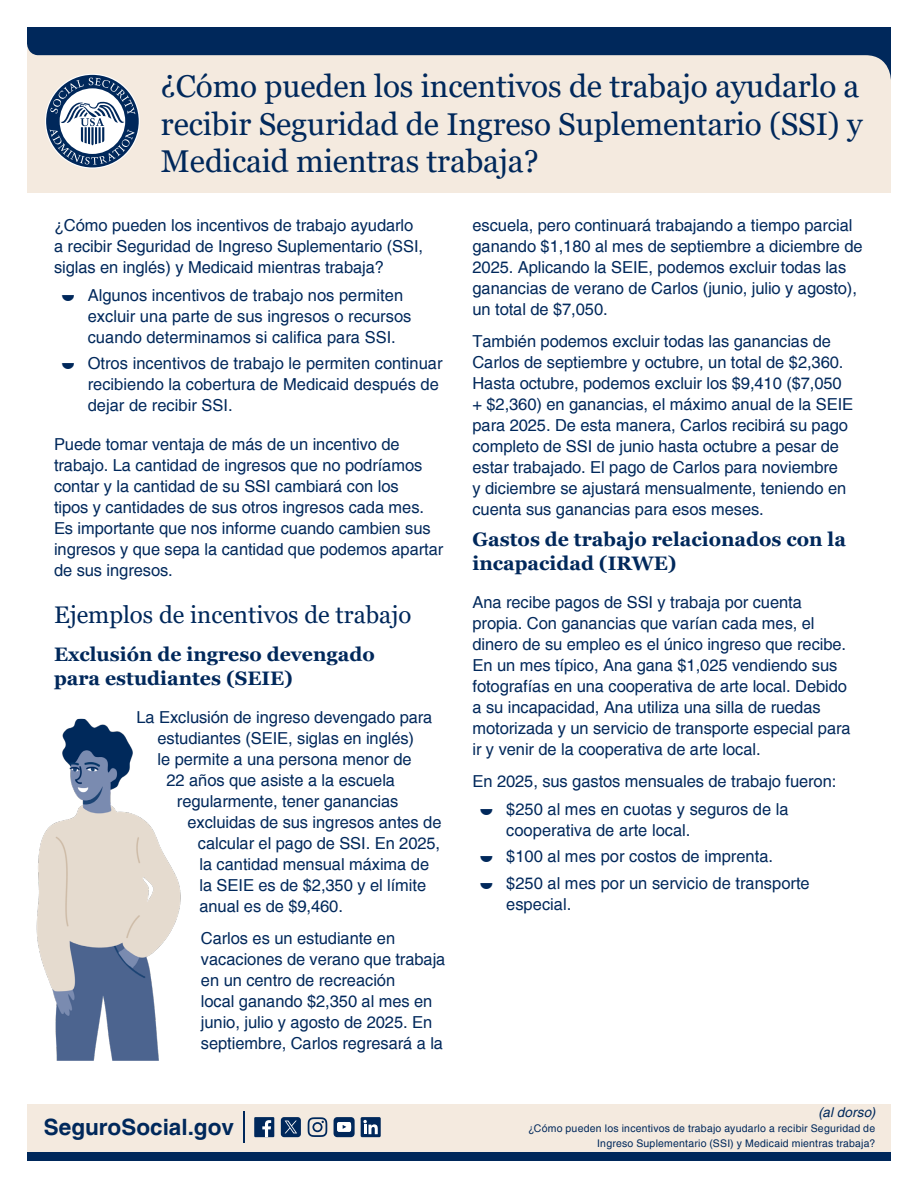
<style>
.page{position:relative;width:918px;height:1188px;background:#fff}
.page>*{position:absolute;margin:0;border:0;box-sizing:border-box;transform-origin:0 0}
.t1{font:31.5px/37.5px "Georgia";letter-spacing:-.005em;color:#00285b;text-align:justify}
.t2{font:24px "Georgia";color:#00285b}
.t3{font:700 22.5px "Helvetica";color:#00285b}
.t4{font:700 19.5px/24px "Georgia";color:#00285b}
.t5{font:16.5px/21px "Helvetica";letter-spacing:-.005em;color:#00285b}
.t6{font:italic 13.5px "Helvetica";letter-spacing:.005em;color:#00285b}
.t7{font:10.5px/15px "Helvetica";letter-spacing:.02em;color:#00285b;text-align:right}
</style>
<div class="page">
<div style="left:27px;top:1104px;width:864px;height:49px;background:#f4eadf"></div>
<div style="left:27px;top:1153px;width:864px;height:8px;background:#00285b"></div>
<hr style="left:243px;top:1111px;width:1px;height:32px;background:#00285b">
<div style="left:254px;top:1117px;width:20px;height:20px;background:#00285b"></div>
<svg style="left:262px;top:1120px;width:9px;height:17px"></svg>
<div style="left:281px;top:1117px;width:20px;height:20px;background:#00285b;border-radius:3px"></div>
<svg style="left:285px;top:1121px;width:12px;height:12px"></svg>
<svg style="left:308px;top:1117px;width:19px;height:20px"></svg>
<svg style="left:334px;top:1117px;width:21px;height:20px"></svg>
<div style="left:361px;top:1117px;width:20px;height:20px;background:#00285b"></div>
<svg style="left:363px;top:1120px;width:15px;height:14px"></svg>
<div style="left:27px;top:27px;width:864px;height:165px;background:#f4eadf"></div>
<svg style="left:27px;top:27px;width:864px;height:53px;fill:#00285b"></svg>
<img style="left:36px;top:719px;width:145px;height:342px">
<svg style="left:46px;top:75px;width:93px;height:92px"></svg>
<svg style="left:50px;top:78px;width:85px;height:87px;background:#8b9cb1"></svg>
<h1 class="t1" style="left:161px;top:69px;width:703px">¿Cómo pueden los incentivos de trabajo ayudarlo a recibir Seguridad de Ingreso Suplementario (SSI) y Medicaid mientras trabaja?</h1>
<p class="t5" style="left:54px;top:216px;width:371px">¿Cómo pueden los incentivos de trabajo ayudarlo a recibir Seguridad de Ingreso Suplementario (SSI, siglas en inglés) y Medicaid mientras trabaja?</p>
<p class="t5" style="left:88px;top:285px;width:325px;text-indent:-27px">• Algunos incentivos de trabajo nos permiten excluir una parte de sus ingresos o recursos cuando determinamos si califica para SSI.</p>
<p class="t5" style="left:88px;top:354px;width:356px;text-indent:-27px">• Otros incentivos de trabajo le permiten continuar recibiendo la cobertura de Medicaid después de dejar de recibir SSI.</p>
<p class="t5" style="left:54px;top:434px;width:391px">Puede tomar ventaja de más de un incentivo de trabajo. La cantidad de ingresos que no podríamos contar y la cantidad de su SSI cambiará con los<br>tipos y cantidades de sus otros ingresos cada mes.<br>Es importante que nos informe cuando cambien sus ingresos y que sepa la cantidad que podemos apartar de sus ingresos.</p>
<h1 class="t2" style="left:54px;top:600px;width:359px">Ejemplos de incentivos de trabajo</h1>
<h2 class="t4" style="left:54px;top:642px;width:322px">Exclusión de ingreso devengado para estudiantes (SEIE)</h2>
<p class="t5" style="left:136px;top:708px;width:297px">La Exclusión de ingreso devengado para</p>
<p class="t5" style="left:158px;top:729px;width:258px">estudiantes (SEIE, siglas en inglés)</p>
<p class="t5" style="left:158px;top:750px;width:256px">le permite a una persona menor de</p>
<p class="t5" style="left:166px;top:771px;width:230px">22 años que asiste a la escuela</p>
<p class="t5" style="left:177px;top:792px;width:223px">regularmente, tener ganancias</p>
<p class="t5" style="left:187px;top:813px;width:256px">excluidas de sus ingresos antes de</p>
<p class="t5" style="left:198px;top:834px;width:244px">calcular el pago de SSI. En 2025,</p>
<p class="t5" style="left:199px;top:855px;width:231px">la cantidad mensual máxima de</p>
<p class="t5" style="left:199px;top:876px;width:228px">la SEIE es de $2,350 y el límite</p>
<p class="t5" style="left:199px;top:897px;width:145px">anual es de $9,460.</p>
<p class="t5" style="left:201px;top:928px;width:246px">Carlos es un estudiante en vacaciones de verano que trabaja en un centro de recreación<br>local ganando $2,350 al mes en junio, julio y agosto de 2025. En septiembre, Carlos regresará a la</p>
<p class="t5" style="left:472px;top:216px;width:392px">escuela, pero continuará trabajando a tiempo parcial ganando $1,180 al mes de septiembre a diciembre de 2025. Aplicando la SEIE, podemos excluir todas las ganancias de verano de Carlos (junio, julio y agosto), un total de $7,050.</p>
<p class="t5" style="left:472px;top:331px;width:382px">También podemos excluir todas las ganancias de Carlos de septiembre y octubre, un total de $2,360.<br>Hasta octubre, podemos excluir los $9,410 ($7,050 + $2,360) en ganancias, el máximo anual de la SEIE para 2025. De esta manera, Carlos recibirá su pago completo de SSI de junio hasta octubre a pesar de estar trabajado. El pago de Carlos para noviembre<br>y diciembre se ajustará mensualmente, teniendo en cuenta sus ganancias para esos meses.</p>
<h2 class="t4" style="left:472px;top:527px;width:375px">Gastos de trabajo relacionados con la incapacidad (IRWE)</h2>
<p class="t5" style="left:472px;top:593px;width:380px">Ana recibe pagos de SSI y trabaja por cuenta propia. Con ganancias que varían cada mes, el dinero de su empleo es el único ingreso que recibe.<br>En un mes típico, Ana gana $1,025 vendiendo sus fotografías en una cooperativa de arte local. Debido a su incapacidad, Ana utiliza una silla de ruedas motorizada y un servicio de transporte especial para ir y venir de la cooperativa de arte local.</p>
<p class="t5" style="left:472px;top:771px;width:365px">En 2025, sus gastos mensuales de trabajo fueron:</p>
<p class="t5" style="left:506px;top:799px;width:284px;text-indent:-27px">• $250 al mes en cuotas y seguros de la cooperativa de arte local.</p>
<p class="t5" style="left:479px;top:847px;width:295px">• $100 al mes por costos de imprenta.</p>
<p class="t5" style="left:506px;top:873px;width:305px;text-indent:-27px">• $250 al mes por un servicio de transporte especial.</p>
<h3 class="t3" style="left:44px;top:1113px;width:192px">SeguroSocial.gov</h3>
<p class="t6" style="left:819px;top:1105px;width:58px">(al dorso)</p>
<p class="t7" style="left:528px;top:1121px;width:349px">¿Cómo pueden los incentivos de trabajo ayudarlo a recibir Seguridad de<br>Ingreso Suplementario (SSI) y Medicaid mientras trabaja?</p>
</div>
